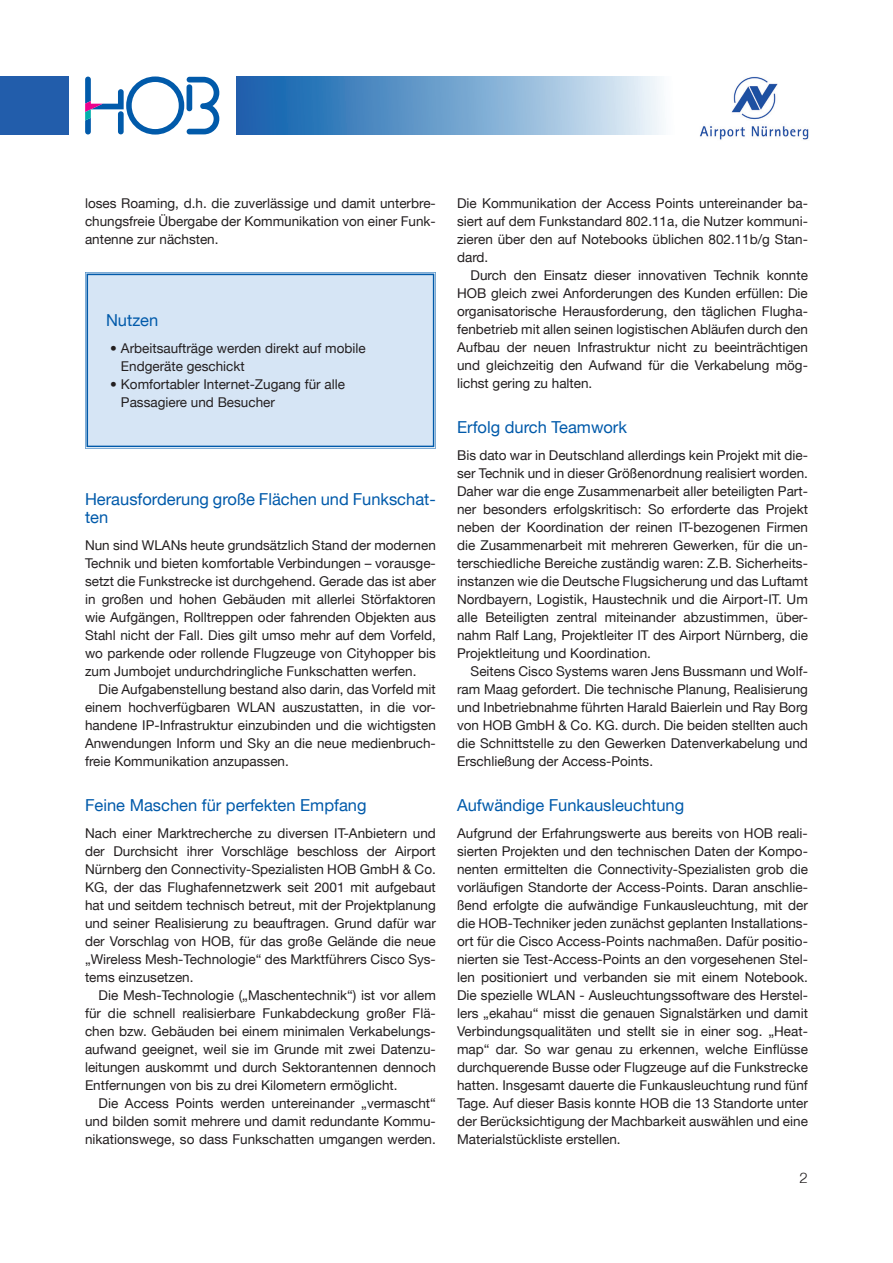
<style>
.page{position:relative;width:893px;height:1263px;background:#fff}
.page>*{position:absolute;margin:0;border:0;box-sizing:border-box;transform-origin:0 0}
.t1{font:16.5px/18px "Helvetica Neue LT";color:#015aaa}
.t2{font:300 15px "Helvetica Neue LT";color:#231f20}
.t3{font:13.5px/18px "Helvetica Neue LT";color:#231f20;text-align:justify}
</style>
<div class="page">
<svg style="left:85px;top:76px;width:134px;height:59px"></svg>
<svg style="left:236px;top:77px;width:427px;height:58px;background:#75a5d0"></svg>
<div style="left:0;top:76px;width:68px;height:59px;background:#225dab"></div>
<img style="left:700px;top:77px;width:109px;height:63px">
<svg style="left:85px;top:272px;width:351px;height:177px;background:#92b8db"></svg>
<div style="left:87px;top:274px;width:347px;height:173px;background:#d6e5f5"></div>
<p class="t3" style="left:85px;top:194px;width:352px">loses Roaming, d.h. die zuverlässige und damit unterbre&shy;chungsfreie Übergabe der Kommunikation von einer Funk&shy;antenne zur nächsten.</p>
<p class="t1" style="left:106px;top:311px;width:54px">Nutzen</p>
<p class="t3" style="left:121px;top:339px;width:246px;text-indent:-11px">• Arbeitsaufträge werden direkt auf mobile<br>Endgeräte geschickt</p>
<p class="t3" style="left:121px;top:375px;width:226px;text-indent:-11px">• Komfortabler Internet-Zugang für alle<br>Passagiere und Besucher</p>
<p class="t1" style="left:85px;top:490px;width:352px">Herausforderung große Flächen und Funkschat&shy;ten</p>
<p class="t3" style="left:85px;top:536px;width:352px">Nun sind WLANs heute grundsätzlich Stand der modernen Technik und bieten komfortable Verbindungen – vorausge&shy;setzt die Funkstrecke ist durchgehend. Gerade das ist aber in großen und hohen Gebäuden mit allerlei Störfaktoren wie Aufgängen, Rolltreppen oder fahrenden Objekten aus Stahl nicht der Fall. Dies gilt umso mehr auf dem Vorfeld, wo parkende oder rollende Flugzeuge von Cityhopper bis zum Jumbojet undurchdringliche Funkschatten werfen.</p>
<p class="t3" style="left:85px;top:680px;width:352px;text-indent:14px">Die Aufgabenstellung bestand also darin, das Vorfeld mit einem hochverfügbaren WLAN auszustatten, in die vor&shy;handene IP-Infrastruktur einzubinden und die wichtigsten Anwendungen Inform und Sky an die neue medienbruch&shy;freie Kommunikation anzupassen.</p>
<p class="t1" style="left:85px;top:796px;width:283px">Feine Maschen für perfekten Empfang</p>
<p class="t3" style="left:85px;top:824px;width:352px">Nach einer Marktrecherche zu diversen IT-Anbietern und der Durchsicht ihrer Vorschläge beschloss der Airport Nürnberg den Connectivity-Spezialisten HOB GmbH &amp; Co.<br>KG, der das Flughafennetzwerk seit 2001 mit aufgebaut hat und seitdem technisch betreut, mit der Projektplanung und seiner Realisierung zu beauftragen. Grund dafür war der Vorschlag von HOB, für das große Gelände die neue „Wireless Mesh-Technologie“ des Marktführers Cisco Sys&shy;tems einzusetzen.</p>
<p class="t3" style="left:85px;top:986px;width:352px;text-indent:14px">Die Mesh-Technologie („Maschentechnik“) ist vor allem für die schnell realisierbare Funkabdeckung großer Flä&shy;chen bzw. Gebäuden bei einem minimalen Verkabelungs&shy;aufwand geeignet, weil sie im Grunde mit zwei Datenzu&shy;leitungen auskommt und durch Sektorantennen dennoch Entfernungen von bis zu drei Kilometern ermöglicht.</p>
<p class="t3" style="left:85px;top:1094px;width:352px;text-indent:14px">Die Access Points werden untereinander „vermascht“ und bilden somit mehrere und damit redundante Kommu&shy;nikationswege, so dass Funkschatten umgangen werden.</p>
<p class="t3" style="left:457px;top:194px;width:352px">Die Kommunikation der Access Points untereinander ba&shy;siert auf dem Funkstandard 802.11a, die Nutzer kommuni&shy;zieren über den auf Notebooks üblichen 802.11b/g Stan&shy;dard.</p>
<p class="t3" style="left:457px;top:266px;width:352px;text-indent:14px">Durch den Einsatz dieser innovativen Technik konnte HOB gleich zwei Anforderungen des Kunden erfüllen: Die organisatorische Herausforderung, den täglichen Flugha&shy;fenbetrieb mit allen seinen logistischen Abläufen durch den Aufbau der neuen Infrastruktur nicht zu beeinträchtigen und gleichzeitig den Aufwand für die Verkabelung mög&shy;lichst gering zu halten.</p>
<p class="t1" style="left:457px;top:418px;width:171px">Erfolg durch Teamwork</p>
<p class="t3" style="left:457px;top:446px;width:352px">Bis dato war in Deutschland allerdings kein Projekt mit die&shy;ser Technik und in dieser Größenordnung realisiert worden.<br>Daher war die enge Zusammenarbeit aller beteiligten Part&shy;ner besonders erfolgskritisch: So erforderte das Projekt neben der Koordination der reinen IT-bezogenen Firmen die Zusammenarbeit mit mehreren Gewerken, für die un&shy;terschiedliche Bereiche zuständig waren: Z.B. Sicherheits&shy;instanzen wie die Deutsche Flugsicherung und das Luftamt Nordbayern, Logistik, Haustechnik und die Airport-IT. Um alle Beteiligten zentral miteinander abzustimmen, über&shy;nahm Ralf Lang, Projektleiter IT des Airport Nürnberg, die Projektleitung und Koordination.</p>
<p class="t3" style="left:457px;top:662px;width:352px;text-indent:14px">Seitens Cisco Systems waren Jens Bussmann und Wolf&shy;ram Maag gefordert. Die technische Planung, Realisierung und Inbetriebnahme führten Harald Baierlein und Ray Borg von HOB GmbH &amp; Co. KG. durch. Die beiden stellten auch die Schnittstelle zu den Gewerken Datenverkabelung und Erschließung der Access-Points.</p>
<p class="t1" style="left:457px;top:796px;width:229px">Aufwändige Funkausleuchtung</p>
<p class="t3" style="left:457px;top:824px;width:352px">Aufgrund der Erfahrungswerte aus bereits von HOB reali&shy;sierten Projekten und den technischen Daten der Kompo&shy;nenten ermittelten die Connectivity-Spezialisten grob die vorläufigen Standorte der Access-Points. Daran anschlie&shy;ßend erfolgte die aufwändige Funkausleuchtung, mit der die HOB-Techniker jeden zunächst geplanten Installations&shy;ort für die Cisco Access-Points nachmaßen. Dafür positio&shy;nierten sie Test-Access-Points an den vorgesehenen Stel&shy;len positioniert und verbanden sie mit einem Notebook.<br>Die spezielle WLAN - Ausleuchtungssoftware des Herstel&shy;lers „ekahau“ misst die genauen Signalstärken und damit Verbindungsqualitäten und stellt sie in einer sog. „Heat&shy;map“ dar. So war genau zu erkennen, welche Einflüsse durchquerende Busse oder Flugzeuge auf die Funkstrecke hatten. Insgesamt dauerte die Funkausleuchtung rund fünf Tage. Auf dieser Basis konnte HOB die 13 Standorte unter der Berücksichtigung der Machbarkeit auswählen und eine Materialstückliste erstellen.</p>
<p class="t2" style="left:800px;top:1169px;width:10px">2</p>
</div>
